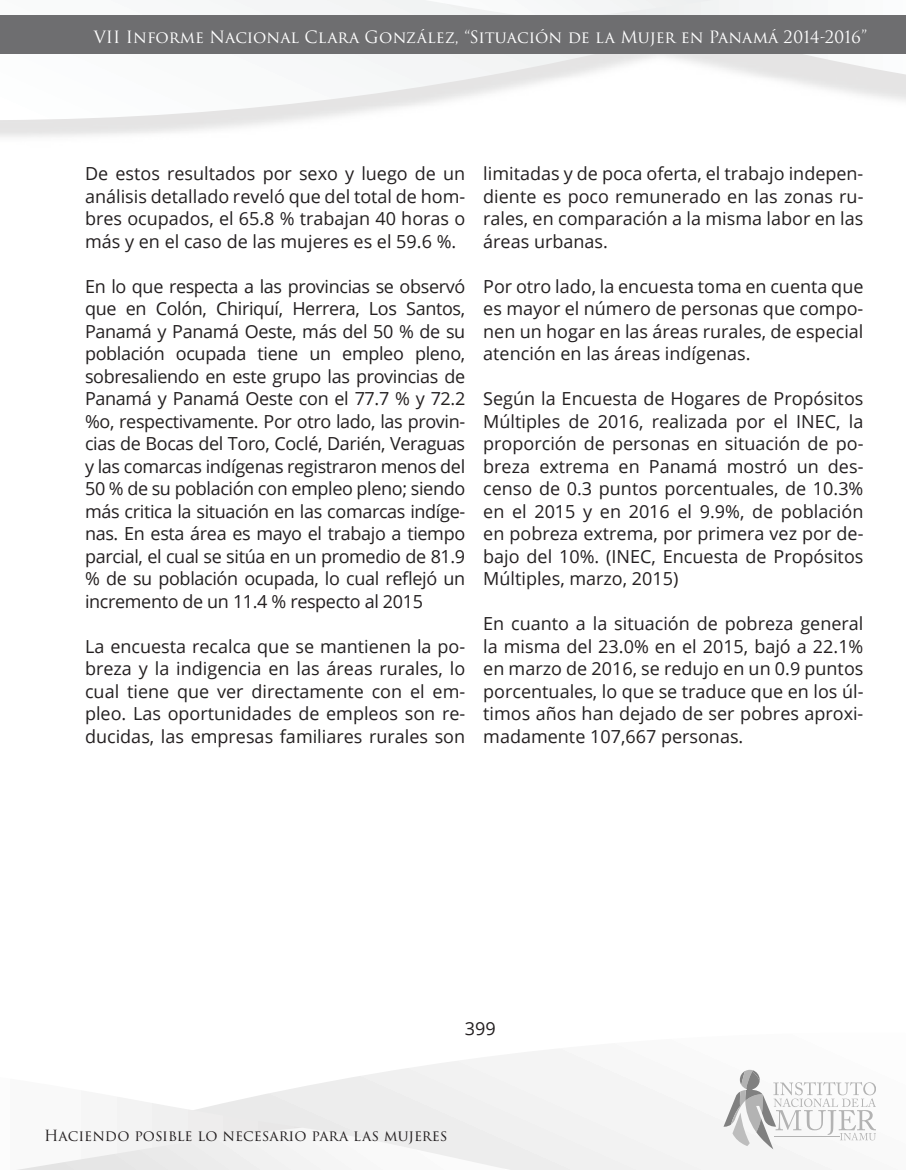
<style>
.page{position:relative;width:906px;height:1170px;background:#fff}
.page>*{position:absolute;margin:0;border:0;box-sizing:border-box;transform-origin:0 0}
.t1{font:18px/22.5px "Open Sans";color:#231f20;text-align:justify}
.t2{font:16.5px "Trajan Pro 3";color:#fff}
.t3{font:15px "Trajan Pro 3";color:#231f20}
</style>
<div class="page">
<svg style="left:357px;top:1049px;width:519px;height:120px"></svg>
<svg style="left:117px;top:1077px;width:413px;height:92px"></svg>
<svg style="left:23px;top:1127px;width:502px;height:42px"></svg>
<svg style="left:0;top:0;width:572px;height:120px"></svg>
<svg style="left:326px;top:0;width:580px;height:79px"></svg>
<div style="left:0;top:15px;width:906px;height:39px;background:#6e6e70"></div>
<svg style="left:723px;top:1069px;width:152px;height:80px"></svg>
<p class="t2" style="left:94px;top:25px;width:775px">VII Informe Nacional Clara González, “Situación de la Mujer en Panamá 2014-2016”</p>
<p class="t1" style="left:85px;top:162px;width:382px">De estos resultados por sexo y luego de un análisis detallado reveló que del total de hom&shy;bres ocupados, el 65.8 % trabajan 40 horas o más y en el caso de las mujeres es el 59.6 %.</p>
<p class="t1" style="left:85px;top:274px;width:382px">En lo que respecta a las provincias se observó que en Colón, Chiriquí, Herrera, Los Santos, Panamá y Panamá Oeste, más del 50 % de su población ocupada tiene un empleo pleno, sobresaliendo en este grupo las provincias de Panamá y Panamá Oeste con el 77.7 % y 72.2 %o, respectivamente. Por otro lado, las provin&shy;cias de Bocas del Toro, Coclé, Darién, Veraguas y las comarcas indígenas registraron menos del 50 % de su población con empleo pleno; siendo más critica la situación en las comarcas indíge&shy;nas. En esta área es mayo el trabajo a tiempo parcial, el cual se sitúa en un promedio de 81.9 % de su población ocupada, lo cual reflejó un incremento de un 11.4 % respecto al 2015</p>
<p class="t1" style="left:85px;top:634px;width:382px">La encuesta recalca que se mantienen la po&shy;breza y la indigencia en las áreas rurales, lo cual tiene que ver directamente con el em&shy;pleo. Las oportunidades de empleos son re&shy;ducidas, las empresas familiares rurales son</p>
<p class="t1" style="left:483px;top:162px;width:382px">limitadas y de poca oferta, el trabajo indepen&shy;diente es poco remunerado en las zonas ru&shy;rales, en comparación a la misma labor en las áreas urbanas.</p>
<p class="t1" style="left:483px;top:274px;width:382px">Por otro lado, la encuesta toma en cuenta que es mayor el número de personas que compo&shy;nen un hogar en las áreas rurales, de especial atención en las áreas indígenas.</p>
<p class="t1" style="left:483px;top:387px;width:382px">Según la Encuesta de Hogares de Propósitos Múltiples de 2016, realizada por el INEC, la proporción de personas en situación de po&shy;breza extrema en Panamá mostró un des&shy;censo de 0.3 puntos porcentuales, de 10.3% en el 2015 y en 2016 el 9.9%, de población en pobreza extrema, por primera vez por de&shy;bajo del 10%. (INEC, Encuesta de Propósitos Múltiples, marzo, 2015)</p>
<p class="t1" style="left:483px;top:612px;width:382px">En cuanto a la situación de pobreza general la misma del 23.0% en el 2015, bajó a 22.1% en marzo de 2016, se redujo en un 0.9 puntos porcentuales, lo que se traduce que en los úl&shy;timos años han dejado de ser pobres aproxi&shy;madamente 107,667 personas.</p>
<p class="t1" style="left:465px;top:1016px;width:32px">399</p>
<p class="t3" style="left:44px;top:1125px;width:405px">Haciendo posible lo necesario para las mujeres</p>
</div>
